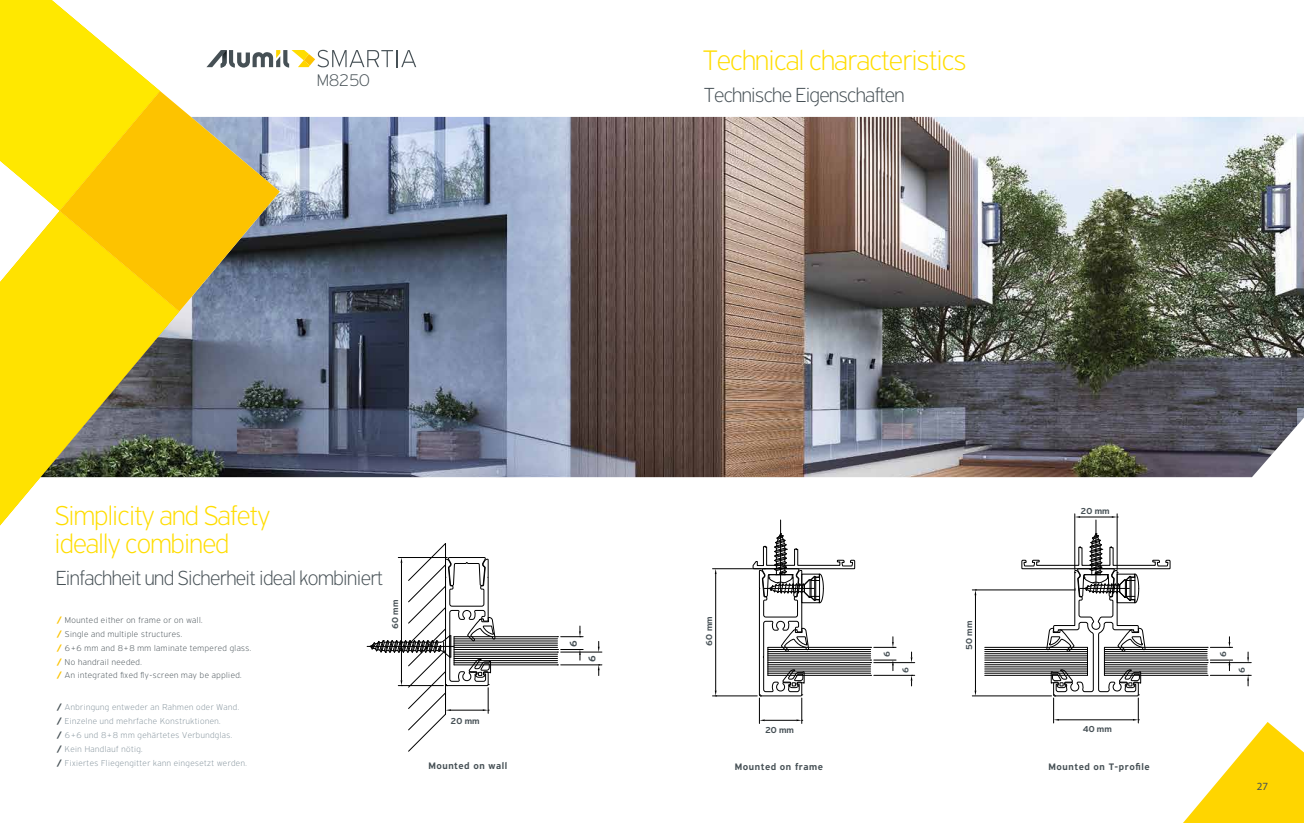
<style>
.page{position:relative;width:1304px;height:823px;background:#fff}
.page>*{position:absolute;margin:0;border:0;box-sizing:border-box;transform-origin:0 0}
.t1{font:100 30px "PF Highway Sans Pro";letter-spacing:-.025em;color:#fd0}
.t2{font:100 29px/27.5px "PF Highway Sans Pro";letter-spacing:-.025em;color:#fd0}
.t3{font:100 21.6px "PF Highway Sans Pro";letter-spacing:-.025em;color:#465055}
.t4{font:100 17.9px "PF Highway Sans Pro";letter-spacing:-.025em;color:#465055}
.t5{font:11px "Myriad Pro";color:#465055}
.t6{font:500 10.5px "PF Highway Sans Pro";color:#465055}
.t7{font:500 10px "PF Highway Sans Pro";letter-spacing:.055em;color:#465055}
.t8{font:500 9.2px "PF Highway Sans Pro";color:#465055}
.t9{font:100 9px/13.8px "PF Highway Sans Pro";letter-spacing:.055em;color:#83929b}
.t10{font:100 9px/13.8px "PF Highway Sans Pro";letter-spacing:.055em;color:#465055}
.s1{font-weight:700;color:#fdc300}
.s2{font-weight:700;color:#465055}
</style>
<div class="page">
<img style="left:179px;top:117px;width:1125px;height:360px">
<svg style="left:160px;top:91px;width:120px;height:220px;background:#cab154"></svg>
<svg style="left:0;top:0;width:160px;height:211px"></svg>
<svg style="left:0;top:211px;width:179px;height:315px;fill:#ffe200"></svg>
<svg style="left:206px;top:50px;width:210px;height:18px"></svg>
<hr style="left:768px;top:674px;width:103px;height:1px;background:#000">
<hr style="left:768px;top:672px;width:103px;height:1px;background:#000">
<hr style="left:768px;top:670px;width:103px;height:1px;background:#000">
<hr style="left:768px;top:668px;width:103px;height:1px;background:#000">
<hr style="left:768px;top:666px;width:103px;height:1px;background:#000">
<hr style="left:768px;top:664px;width:103px;height:1px;background:#000">
<hr style="left:768px;top:662px;width:103px;height:1px;background:#000">
<hr style="left:768px;top:646px;width:103px;height:1px;background:#000">
<hr style="left:768px;top:649px;width:103px;height:1px;background:#000">
<hr style="left:768px;top:651px;width:103px;height:1px;background:#000">
<hr style="left:768px;top:653px;width:103px;height:1px;background:#000">
<hr style="left:768px;top:655px;width:103px;height:1px;background:#000">
<hr style="left:768px;top:657px;width:103px;height:1px;background:#000">
<hr style="left:768px;top:659px;width:103px;height:1px;background:#000">
<hr style="left:780px;top:519px;width:1px;height:72px;background:#000">
<hr style="left:874px;top:662px;width:41px;height:1px;background:#000">
<hr style="left:874px;top:674px;width:41px;height:1px;background:#000">
<hr style="left:712px;top:568px;width:49px;height:1px;background:#000">
<hr style="left:712px;top:695px;width:45px;height:1px;background:#000">
<hr style="left:715px;top:573px;width:1px;height:117px;background:#000">
<svg style="left:871px;top:636px;width:25px;height:11px"></svg>
<svg style="left:871px;top:659px;width:25px;height:16px"></svg>
<svg style="left:911px;top:674px;width:2px;height:11px"></svg>
<svg style="left:753px;top:533px;width:102px;height:190px"></svg>
<hr style="left:1096px;top:519px;width:1px;height:72px;background:#000">
<hr style="left:985px;top:674px;width:102px;height:1px;background:#000">
<hr style="left:985px;top:672px;width:102px;height:1px;background:#000">
<hr style="left:985px;top:670px;width:102px;height:1px;background:#000">
<hr style="left:985px;top:668px;width:102px;height:1px;background:#000">
<hr style="left:985px;top:666px;width:102px;height:1px;background:#000">
<hr style="left:985px;top:664px;width:102px;height:1px;background:#000">
<hr style="left:985px;top:662px;width:102px;height:1px;background:#000">
<hr style="left:985px;top:646px;width:102px;height:1px;background:#000">
<hr style="left:985px;top:649px;width:102px;height:1px;background:#000">
<hr style="left:985px;top:651px;width:102px;height:1px;background:#000">
<hr style="left:985px;top:653px;width:102px;height:1px;background:#000">
<hr style="left:985px;top:655px;width:102px;height:1px;background:#000">
<hr style="left:985px;top:657px;width:102px;height:1px;background:#000">
<hr style="left:985px;top:659px;width:102px;height:1px;background:#000">
<hr style="left:972px;top:695px;width:79px;height:1px;background:#000">
<hr style="left:972px;top:589px;width:103px;height:1px;background:#000">
<hr style="left:975px;top:595px;width:1px;height:95px;background:#000">
<hr style="left:1075px;top:513px;width:1px;height:56px;background:#000">
<hr style="left:1117px;top:513px;width:1px;height:56px;background:#000">
<hr style="left:1080px;top:516px;width:32px;height:1px;background:#000">
<svg style="left:1021px;top:533px;width:283px;height:289px"></svg>
<hr style="left:454px;top:664px;width:103px;height:1px;background:#000">
<hr style="left:454px;top:662px;width:103px;height:1px;background:#000">
<hr style="left:454px;top:660px;width:103px;height:1px;background:#000">
<hr style="left:454px;top:658px;width:103px;height:1px;background:#000">
<hr style="left:454px;top:655px;width:103px;height:1px;background:#000">
<hr style="left:454px;top:653px;width:103px;height:1px;background:#000">
<hr style="left:454px;top:651px;width:103px;height:1px;background:#000">
<hr style="left:454px;top:636px;width:103px;height:1px;background:#000">
<hr style="left:454px;top:638px;width:103px;height:1px;background:#000">
<hr style="left:454px;top:640px;width:103px;height:1px;background:#000">
<hr style="left:454px;top:642px;width:103px;height:1px;background:#000">
<hr style="left:454px;top:644px;width:103px;height:1px;background:#000">
<hr style="left:454px;top:646px;width:103px;height:1px;background:#000">
<hr style="left:454px;top:649px;width:103px;height:1px;background:#000">
<hr style="left:367px;top:645px;width:87px;height:1px;background:#000">
<hr style="left:561px;top:651px;width:41px;height:1px;background:#000">
<hr style="left:561px;top:664px;width:41px;height:1px;background:#000">
<svg style="left:598px;top:641px;width:2px;height:10px"></svg>
<svg style="left:557px;top:625px;width:26px;height:12px"></svg>
<svg style="left:557px;top:649px;width:26px;height:16px"></svg>
<svg style="left:598px;top:664px;width:2px;height:11px"></svg>
<svg style="left:369px;top:543px;width:126px;height:208px"></svg>
<h3 class="t4" style="left:317px;top:69px;width:54px">M8250</h3>
<h1 class="t1" style="left:703px;top:42px;width:264px">Technical characteristics</h1>
<h3 class="t3" style="left:704px;top:82px;width:202px">Technische Eigenschaſten</h3>
<h2 class="t2" style="left:54px;top:501px;width:217px">Simplicity and Safety ideally combined</h2>
<h3 class="t3" style="left:56px;top:565px;width:329px">Einfachheit und Sicherheit ideal kombiniert</h3>
<p class="t10" style="left:57px;top:613px;width:196px"><span class="s1">/</span> Mounted either on frame or on wall.<br><span class="s1">/</span> Single and multiple structures.<br><span class="s1">/</span> 6+6 mm and 8+8 mm laminate tempered glass. <span class="s1">/</span> No handrail needed.<br><span class="s1">/</span> An integrated fixed fly-screen may be applied.</p>
<p class="t9" style="left:57px;top:700px;width:191px"><span class="s2">/</span> Anbringung entweder an Rahmen oder Wand.<br><span class="s2">/</span> Einzelne und mehrfache Konstruktionen.<br><span class="s2">/</span> 6+6 und 8+8 mm gehärtetes Verbundglas.<br><span class="s2">/</span> Kein Handlauf nötig.<br><span class="s2">/</span> Fixiertes Fliegengitter kann eingesetzt werden.</p>
<p class="t8" style="left:390px;top:628px;width:31px;rotate:-90deg">60 mm</p>
<p class="t8" style="left:451px;top:714px;width:31px">20 mm</p>
<p class="t6" style="left:567px;top:646px;width:8px;rotate:-90deg">6</p>
<p class="t6" style="left:586px;top:661px;width:8px;rotate:-90deg">6</p>
<p class="t8" style="left:704px;top:645px;width:31px;rotate:-90deg">60 mm</p>
<p class="t8" style="left:765px;top:724px;width:31px">20 mm</p>
<p class="t8" style="left:881px;top:657px;width:7px;rotate:-90deg">6</p>
<p class="t8" style="left:900px;top:672px;width:7px;rotate:-90deg">6</p>
<p class="t8" style="left:964px;top:649px;width:31px;rotate:-90deg">50 mm</p>
<p class="t8" style="left:1081px;top:505px;width:31px">20 mm</p>
<p class="t8" style="left:1083px;top:723px;width:31px">40 mm</p>
<p class="t7" style="left:428px;top:759px;width:80px">Mounted on wall</p>
<p class="t7" style="left:735px;top:760px;width:90px">Mounted on frame</p>
<p class="t7" style="left:1048px;top:760px;width:103px">Mounted on T-profile</p>
<p class="t8" style="left:1218px;top:657px;width:7px;rotate:-90deg">6</p>
<p class="t8" style="left:1236px;top:672px;width:7px;rotate:-90deg">6</p>
<p class="t5" style="left:1257px;top:779px;width:13px">27</p>
</div>
